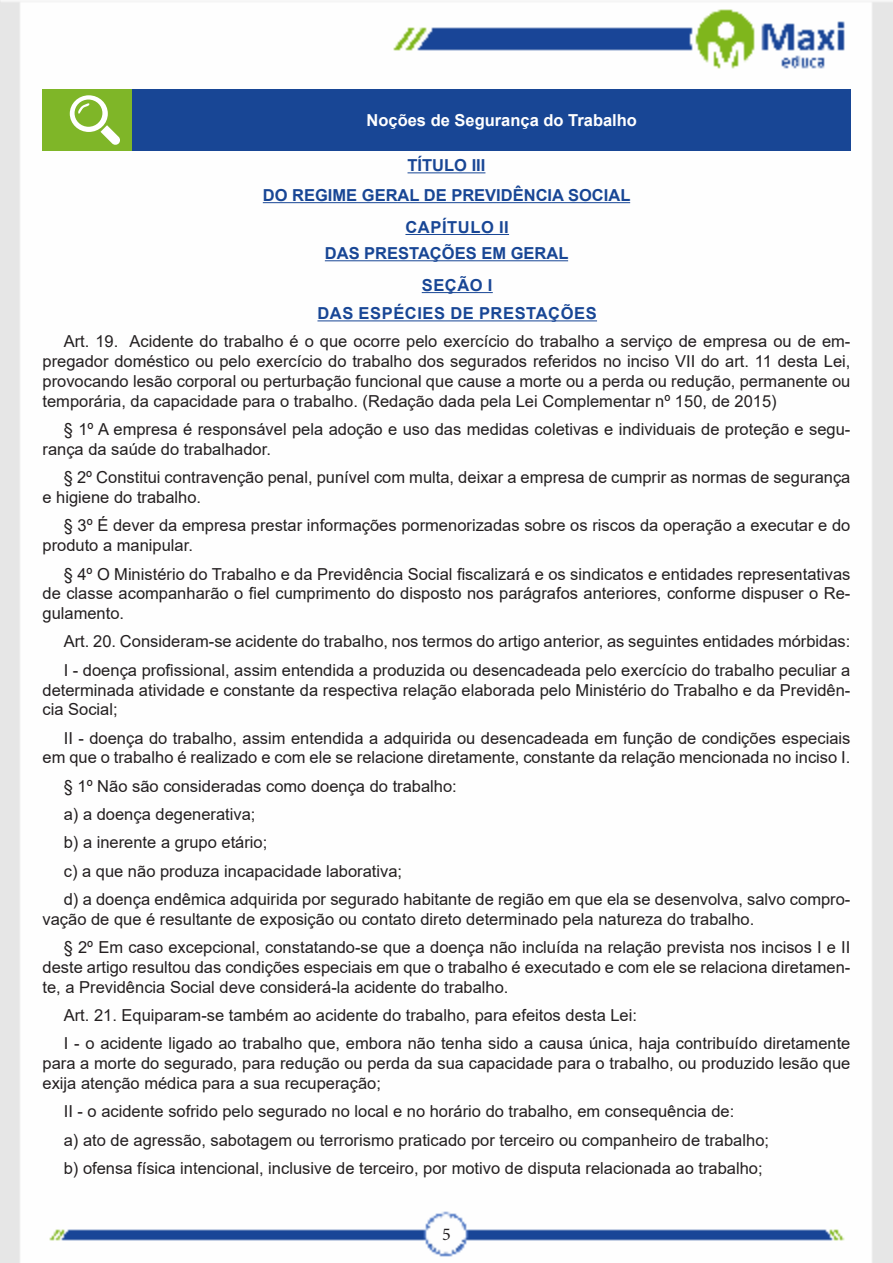
<style>
.page{position:relative;width:893px;height:1263px;background:#fff}
.page>*{position:absolute;margin:0;border:0;box-sizing:border-box;transform-origin:0 0}
.t1{font:18px "Minion Pro";color:#231f20}
.APOSTILA{font:16.5px/19.8px "Arial";color:#231f20;text-align:justify}
.TITULO_DE_LEI{font:700 16.5px "Arial";color:#184695}
.TITULO_DE_LEI-2{font:700 16.5px "Arial";letter-spacing:.035em;color:#184695}
.Titulo{font:700 16.5px "Arial";color:#fff}
</style>
<div class="page">
<img style="left:0;top:0;width:893px;height:1263px">
<hr style="left:408px;top:172px;width:77px;height:1px;background:#184695">
<hr style="left:263px;top:202px;width:367px;height:1px;background:#184695">
<hr style="left:405px;top:234px;width:104px;height:1px;background:#184695">
<hr style="left:325px;top:260px;width:243px;height:1px;background:#184695">
<hr style="left:422px;top:292px;width:71px;height:1px;background:#184695">
<hr style="left:317px;top:320px;width:280px;height:1px;background:#184695">
<div style="left:43px;top:89px;width:89px;height:62px;background:#7fb628"></div>
<div style="left:132px;top:89px;width:718px;height:62px;background:#184695"></div>
<svg style="left:70px;top:95px;width:50px;height:50px"></svg>
<p class="Titulo" style="left:366px;top:109px;width:272px">Noções de Segurança do Trabalho</p>
<p class="TITULO_DE_LEI" style="left:408px;top:154px;width:79px">TÍTULO III</p>
<p class="TITULO_DE_LEI" style="left:263px;top:183px;width:369px">DO REGIME GERAL DE PREVIDÊNCIA SOCIAL</p>
<p class="TITULO_DE_LEI-2" style="left:405px;top:215px;width:105px">CAPÍTULO II</p>
<p class="TITULO_DE_LEI" style="left:325px;top:242px;width:245px">DAS PRESTAÇÕES EM GERAL</p>
<p class="TITULO_DE_LEI" style="left:422px;top:273px;width:72px">SEÇÃO I</p>
<p class="TITULO_DE_LEI-2" style="left:317px;top:302px;width:281px">DAS ESPÉCIES DE PRESTAÇÕES</p>
<p class="APOSTILA" style="left:43px;top:332px;width:809px;text-indent:21px">Art. 19. Acidente do trabalho é o que ocorre pelo exercício do trabalho a serviço de empresa ou de em&shy;pregador doméstico ou pelo exercício do trabalho dos segurados referidos no inciso VII do art. 11 desta Lei, provocando lesão corporal ou perturbação funcional que cause a morte ou a perda ou redução, permanente ou temporária, da capacidade para o trabalho. (Redação dada pela Lei Complementar nº 150, de 2015)</p>
<p class="APOSTILA" style="left:43px;top:419px;width:809px;text-indent:21px">§ 1º A empresa é responsável pela adoção e uso das medidas coletivas e individuais de proteção e segu&shy;rança da saúde do trabalhador.</p>
<p class="APOSTILA" style="left:43px;top:467px;width:809px;text-indent:21px">§ 2º Constitui contravenção penal, punível com multa, deixar a empresa de cumprir as normas de segurança e higiene do trabalho.</p>
<p class="APOSTILA" style="left:43px;top:516px;width:809px;text-indent:21px">§ 3º É dever da empresa prestar informações pormenorizadas sobre os riscos da operação a executar e do produto a manipular.</p>
<p class="APOSTILA" style="left:43px;top:564px;width:809px;text-indent:21px">§ 4º O Ministério do Trabalho e da Previdência Social fiscalizará e os sindicatos e entidades representativas de classe acompanharão o fiel cumprimento do disposto nos parágrafos anteriores, conforme dispuser o Re&shy;gulamento.</p>
<p class="APOSTILA" style="left:64px;top:632px;width:788px">Art. 20. Consideram-se acidente do trabalho, nos termos do artigo anterior, as seguintes entidades mórbidas:</p>
<p class="APOSTILA" style="left:43px;top:660px;width:809px;text-indent:21px">I - doença profissional, assim entendida a produzida ou desencadeada pelo exercício do trabalho peculiar a determinada atividade e constante da respectiva relação elaborada pelo Ministério do Trabalho e da Previdên&shy;cia Social;</p>
<p class="APOSTILA" style="left:43px;top:728px;width:809px;text-align:right">II - doença do trabalho, assim entendida a adquirida ou desencadeada em função de condições especiais em que o trabalho é realizado e com ele se relacione diretamente, constante da relação mencionada no inciso I.</p>
<p class="APOSTILA" style="left:64px;top:776px;width:395px">§ 1º Não são consideradas como doença do trabalho:</p>
<p class="APOSTILA" style="left:64px;top:804px;width:193px">a) a doença degenerativa;</p>
<p class="APOSTILA" style="left:64px;top:832px;width:205px">b) a inerente a grupo etário;</p>
<p class="APOSTILA" style="left:64px;top:861px;width:340px">c) a que não produza incapacidade laborativa;</p>
<p class="APOSTILA" style="left:43px;top:889px;width:809px;text-indent:21px">d) a doença endêmica adquirida por segurado habitante de região em que ela se desenvolva, salvo compro&shy;vação de que é resultante de exposição ou contato direto determinado pela natureza do trabalho.</p>
<p class="APOSTILA" style="left:43px;top:937px;width:809px;text-indent:21px">§ 2º Em caso excepcional, constatando-se que a doença não incluída na relação prevista nos incisos I e II deste artigo resultou das condições especiais em que o trabalho é executado e com ele se relaciona diretamen&shy;te, a Previdência Social deve considerá-la acidente do trabalho.</p>
<p class="APOSTILA" style="left:64px;top:1005px;width:575px">Art. 21. Equiparam-se também ao acidente do trabalho, para efeitos desta Lei:</p>
<p class="APOSTILA" style="left:43px;top:1033px;width:809px;text-indent:21px">I - o acidente ligado ao trabalho que, embora não tenha sido a causa única, haja contribuído diretamente para a morte do segurado, para redução ou perda da sua capacidade para o trabalho, ou produzido lesão que exija atenção médica para a sua recuperação;</p>
<p class="APOSTILA" style="left:64px;top:1101px;width:672px">II - o acidente sofrido pelo segurado no local e no horário do trabalho, em consequência de:</p>
<p class="APOSTILA" style="left:64px;top:1130px;width:707px">a) ato de agressão, sabotagem ou terrorismo praticado por terceiro ou companheiro de trabalho;</p>
<p class="APOSTILA" style="left:64px;top:1158px;width:700px">b) ofensa física intencional, inclusive de terceiro, por motivo de disputa relacionada ao trabalho;</p>
<p class="t1" style="left:442px;top:1222px;width:10px">5</p>
</div>
